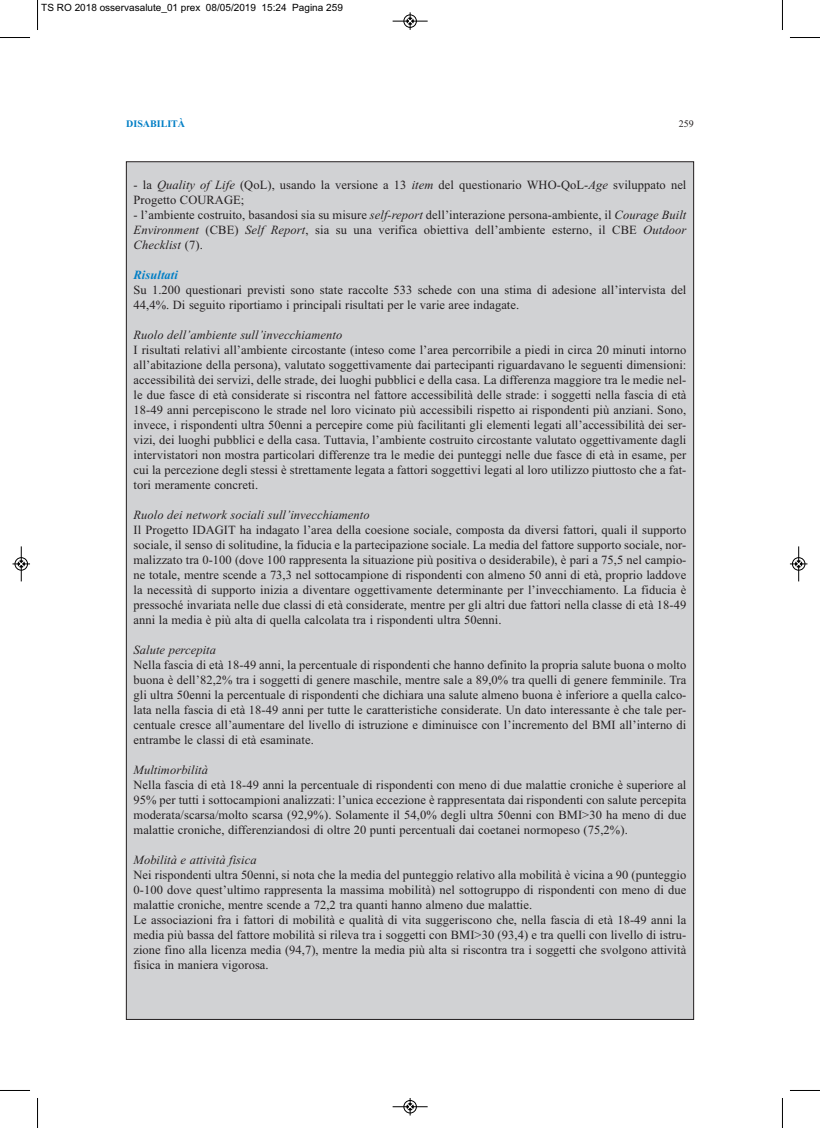
<style>
.page{position:relative;width:820px;height:1128px;background:#fff}
.page>*{position:absolute;margin:0;border:0;box-sizing:border-box;transform-origin:0 0}
.t1{font:12.5px/15px "Times New Roman";letter-spacing:.005em;color:#231f20;text-align:justify}
.t2{font:italic 12.5px "Times New Roman";letter-spacing:.005em;color:#231f20}
.t3{font:italic 700 12.5px "Times New Roman";letter-spacing:.005em;color:#007ec5}
.t4{font:10px "Arial";color:#000}
.t5{font:700 10px "Times New Roman";color:#007ec5}
.t6{font:10px "Times New Roman";color:#231f20}
.s1{font-style:italic}
</style>
<div class="page">
<div style="left:126px;top:162px;width:567px;height:857px;background:#d1d2d4"></div>
<hr style="left:37px;top:0;width:1px;height:30px;background:#000">
<hr style="left:0;top:37px;width:30px;height:1px;background:#000">
<hr style="left:781px;top:0;width:1px;height:30px;background:#000">
<hr style="left:789px;top:37px;width:30px;height:1px;background:#000">
<hr style="left:37px;top:1097px;width:1px;height:30px;background:#000">
<hr style="left:0;top:1090px;width:30px;height:1px;background:#000">
<hr style="left:781px;top:1097px;width:1px;height:30px;background:#000">
<hr style="left:789px;top:1090px;width:30px;height:1px;background:#000">
<div style="left:403px;top:14px;width:13px;height:14px;border:1px solid #fff;border-radius:50%"></div>
<hr style="left:392px;top:21px;width:35px;height:1px;background:#000">
<div style="left:403px;top:15px;width:13px;height:13px;border:1px solid #000;border-radius:50%"></div>
<svg style="left:407px;top:12px;width:6px;height:18px"></svg>
<div style="left:403px;top:1099px;width:13px;height:14px;border:1px solid #fff;border-radius:50%"></div>
<hr style="left:392px;top:1106px;width:35px;height:1px;background:#000">
<div style="left:403px;top:1100px;width:13px;height:13px;border:1px solid #000;border-radius:50%"></div>
<svg style="left:407px;top:1098px;width:6px;height:17px"></svg>
<hr style="left:21px;top:546px;width:1px;height:35px;background:#000">
<div style="left:15px;top:557px;width:13px;height:13px;border:1px solid #000;border-radius:50%"></div>
<svg style="left:12px;top:560px;width:18px;height:7px"></svg>
<hr style="left:798px;top:546px;width:1px;height:35px;background:#000">
<div style="left:791px;top:557px;width:13px;height:13px;border:1px solid #000;border-radius:50%"></div>
<svg style="left:790px;top:560px;width:17px;height:7px"></svg>
<p class="t4" style="left:41px;top:2px;width:303px">TS RO 2018 osservasalute_01 prex 08/05/2019 15:24 Pagina 259</p>
<p class="t5" style="left:126px;top:118px;width:60px">dISaBILItÀ</p>
<p class="t6" style="left:678px;top:118px;width:16px">259</p>
<p class="t1" style="left:133px;top:177px;width:554px">- la <span class="s1">Quality of Life</span> (QoL), usando la versione a 13 <span class="s1">item</span> del questionario WHO-QoL-<span class="s1">Age</span> sviluppato nel<br>Progetto COURAGE;</p>
<p class="t1" style="left:133px;top:207px;width:554px">- l’ambiente costruito, basandosi sia su misure <span class="s1">self-report</span> dell’interazione persona-ambiente, il <span class="s1">Courage Built Environment</span> (CBE) <span class="s1">Self Report</span>, sia su una verifica obiettiva dell’ambiente esterno, il CBE <span class="s1">Outdoor Checklist</span> (7).</p>
<p class="t3" style="left:133px;top:267px;width:46px">Risultati</p>
<p class="t1" style="left:133px;top:282px;width:554px">Su 1.200 questionari previsti sono state raccolte 533 schede con una stima di adesione all’intervista del<br>44,4%. Di seguito riportiamo i principali risultati per le varie aree indagate.</p>
<p class="t2" style="left:133px;top:327px;width:210px">Ruolo dell’ambiente sull’invecchiamento</p>
<p class="t1" style="left:133px;top:342px;width:554px">I risultati relativi all’ambiente circostante (inteso come l’area percorribile a piedi in circa 20 minuti intorno all’abitazione della persona), valutato soggettivamente dai partecipanti riguardavano le seguenti dimensioni: accessibilità dei servizi, delle strade, dei luoghi pubblici e della casa. La differenza maggiore tra le medie nel&shy;le due fasce di età considerate si riscontra nel fattore accessibilità delle strade: i soggetti nella fascia di età 18-49 anni percepiscono le strade nel loro vicinato più accessibili rispetto ai rispondenti più anziani. Sono, invece, i rispondenti ultra 50enni a percepire come più facilitanti gli elementi legati all’accessibilità dei ser&shy;vizi, dei luoghi pubblici e della casa. Tuttavia, l’ambiente costruito circostante valutato oggettivamente dagli intervistatori non mostra particolari differenze tra le medie dei punteggi nelle due fasce di età in esame, per cui la percezione degli stessi è strettamente legata a fattori soggettivi legati al loro utilizzo piuttosto che a fat&shy;tori meramente concreti.</p>
<p class="t2" style="left:133px;top:507px;width:237px">Ruolo dei network sociali sull’invecchiamento</p>
<p class="t1" style="left:133px;top:522px;width:554px">Il Progetto IDAGIT ha indagato l’area della coesione sociale, composta da diversi fattori, quali il supporto sociale, il senso di solitudine, la fiducia e la partecipazione sociale. La media del fattore supporto sociale, nor&shy;malizzato tra 0-100 (dove 100 rappresenta la situazione più positiva o desiderabile), è pari a 75,5 nel campio&shy;ne totale, mentre scende a 73,3 nel sottocampione di rispondenti con almeno 50 anni di età, proprio laddove la necessità di supporto inizia a diventare oggettivamente determinante per l’invecchiamento. La fiducia è pressoché invariata nelle due classi di età considerate, mentre per gli altri due fattori nella classe di età 18-49 anni la media è più alta di quella calcolata tra i rispondenti ultra 50enni.</p>
<p class="t2" style="left:133px;top:642px;width:84px">Salute percepita</p>
<p class="t1" style="left:133px;top:657px;width:554px">Nella fascia di età 18-49 anni, la percentuale di rispondenti che hanno definito la propria salute buona o molto buona è dell’82,2% tra i soggetti di genere maschile, mentre sale a 89,0% tra quelli di genere femminile. Tra gli ultra 50enni la percentuale di rispondenti che dichiara una salute almeno buona è inferiore a quella calco&shy;lata nella fascia di età 18-49 anni per tutte le caratteristiche considerate. Un dato interessante è che tale per&shy;centuale cresce all’aumentare del livello di istruzione e diminuisce con l’incremento del BMI all’interno di entrambe le classi di età esaminate.</p>
<p class="t2" style="left:133px;top:762px;width:76px">Multimorbilità</p>
<p class="t1" style="left:133px;top:777px;width:554px">Nella fascia di età 18-49 anni la percentuale di rispondenti con meno di due malattie croniche è superiore al 95% per tutti i sottocampioni analizzati: l’unica eccezione è rappresentata dai rispondenti con salute percepita moderata/scarsa/molto scarsa (92,9%). Solamente il 54,0% degli ultra 50enni con BMI&gt;30 ha meno di due malattie croniche, differenziandosi di oltre 20 punti percentuali dai coetanei normopeso (75,2%).</p>
<p class="t2" style="left:133px;top:852px;width:124px">Mobilità e attività fisica</p>
<p class="t1" style="left:133px;top:867px;width:554px;text-align:left">Nei rispondenti ultra 50enni, si nota che la media del punteggio relativo alla mobilità è vicina a 90 (punteggio 0-100 dove quest’ultimo rappresenta la massima mobilità) nel sottogruppo di rispondenti con meno di due malattie croniche, mentre scende a 72,2 tra quanti hanno almeno due malattie.<br>Le associazioni fra i fattori di mobilità e qualità di vita suggeriscono che, nella fascia di età 18-49 anni la media più bassa del fattore mobilità si rileva tra i soggetti con BMI&gt;30 (93,4) e tra quelli con livello di istru&shy;zione fino alla licenza media (94,7), mentre la media più alta si riscontra tra i soggetti che svolgono attività fisica in maniera vigorosa.</p>
</div>
